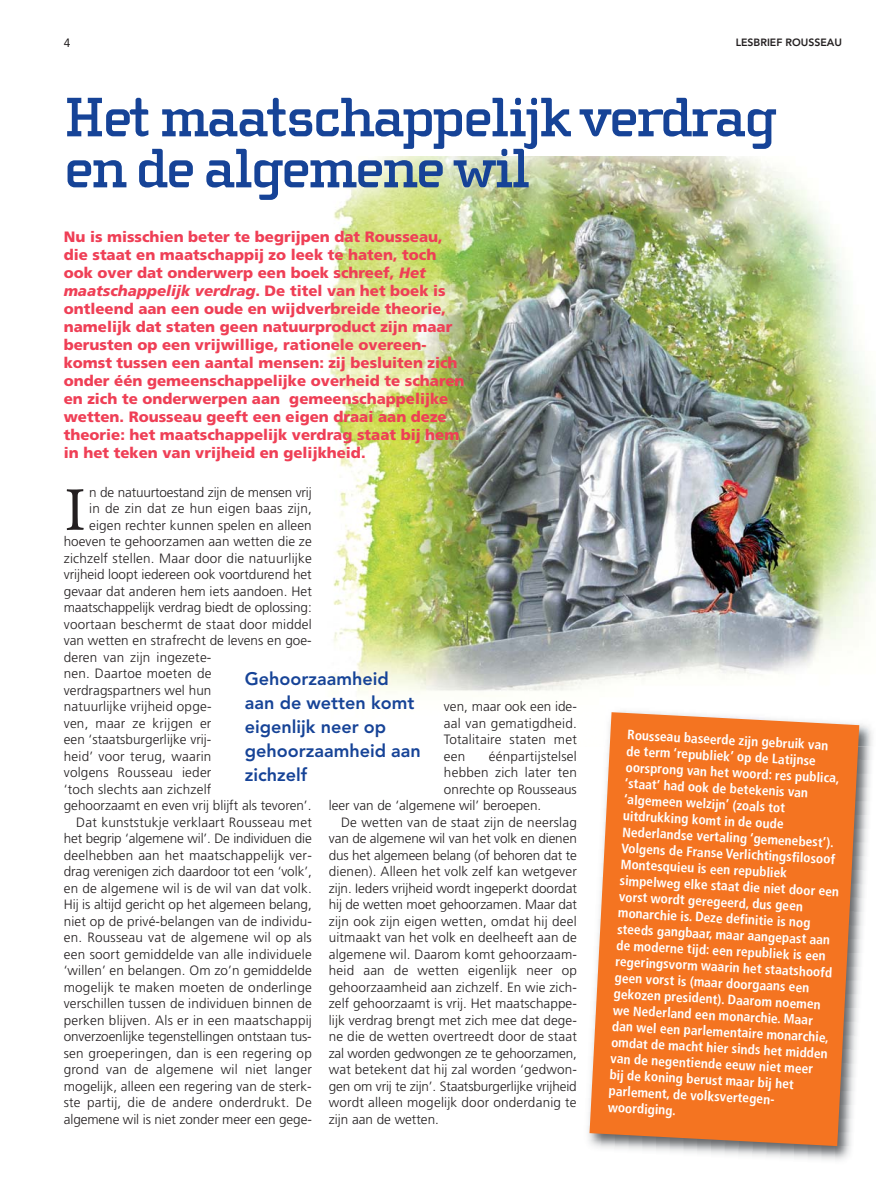
<style>
.page{position:relative;width:893px;height:1191px;background:#fff}
.page>*{position:absolute;margin:0;border:0;box-sizing:border-box;transform-origin:0 0}
.t1{font:59.55px "Eldorado";color:#231f20}
.t2{font:700 57px/51px "Cholla Slab";letter-spacing:-.05em;color:#164397}
.t3{font:800 18px/24px "Avenir LT";color:#164397}
.t4{font:900 15px/18px "Frutiger LT";color:#ef3f56}
.t5{font:300 13.5px/16.5px "Frutiger LT";letter-spacing:.01em;color:#231f20;text-align:justify}
.t6{font:700 condensed 13.5px/16.2px "Frutiger LT";color:#fff}
.t7{font:300 13.5px "Frutiger LT";letter-spacing:-.01em;color:#231f20}
.t8{font:300 13.5px "Frutiger LT";letter-spacing:-.015em;color:#231f20}
.t9{font:12px "Avenir LT";color:#231f20}
.t10{font:800 10.5px "Avenir LT";color:#231f20}
.s1{font-style:italic}
</style>
<div class="page">
<img style="left:328px;top:156px;width:548px;height:537px">
<img style="left:588px;top:746px;width:283px;height:415px">
<img style="left:619px;top:711px;width:254px;height:35px">
<svg style="left:589px;top:712px;width:270px;height:434px;background:#f07e34"></svg>
<p class="t9" style="left:64px;top:38px;width:8px">4</p>
<p class="t10" style="left:736px;top:38px;width:108px">LESBRIEF ROUSSEAU</p>
<h2 class="t2" style="left:64px;top:98px;width:715px">Het maatschappelijk verdrag en de algemene wil</h2>
<p class="t4" style="left:64px;top:229px;width:402px">Nu is misschien beter te begrijpen dat Rousseau, die staat en maatschappij zo leek te haten, toch ook over dat onderwerp een boek schreef, <span class="s1">Het maatschappelijk verdrag</span>. De titel van het boek is ontleend aan een oude en wijdverbreide theorie, namelijk dat staten geen natuurproduct zijn maar berusten op een vrijwillige, rationele overeen&shy;komst tussen een aantal mensen: zij besluiten zich onder één gemeenschappelijke overheid te scharen en zich te onderwerpen aan gemeenschappelijke wetten. Rousseau geeft een eigen draai aan deze theorie: het maatschappelijk verdrag staat bij hem in het teken van vrijheid en gelijkheid.</p>
<h1 class="t1" style="left:64px;top:476px;width:24px">I</h1>
<p class="t7" style="left:89px;top:486px;width:224px">n de natuurtoestand zijn de mensen vrij</p>
<p class="t5" style="left:89px;top:501px;width:224px">in de zin dat ze hun eigen baas zijn,</p>
<p class="t5" style="left:89px;top:518px;width:224px">eigen rechter kunnen spelen en alleen</p>
<p class="t5" style="left:64px;top:534px;width:249px">hoeven te gehoorzamen aan wetten die ze</p>
<p class="t5" style="left:64px;top:551px;width:250px">zichzelf stellen. Maar door die natuurlijke</p>
<p class="t5" style="left:64px;top:567px;width:250px">vrijheid loopt iedereen ook voortdurend het</p>
<p class="t5" style="left:64px;top:584px;width:250px">gevaar dat anderen hem iets aandoen. Het</p>
<p class="t5" style="left:64px;top:600px;width:250px">maatschappelijk verdrag biedt de oplossing:</p>
<p class="t5" style="left:64px;top:617px;width:250px">voortaan beschermt de staat door middel</p>
<p class="t5" style="left:64px;top:633px;width:250px">van wetten en strafrecht de levens en goe-</p>
<p class="t5" style="left:64px;top:650px;width:149px">deren van zijn ingezete-</p>
<p class="t5" style="left:64px;top:666px;width:149px">nen. Daartoe moeten de</p>
<p class="t5" style="left:64px;top:683px;width:149px">verdragspartners wel hun</p>
<p class="t5" style="left:64px;top:699px;width:149px">natuurlijke vrijheid opge-</p>
<p class="t5" style="left:64px;top:716px;width:149px">ven, maar ze krijgen er</p>
<p class="t5" style="left:64px;top:732px;width:149px">een ‘staatsburgerlijke vrij-</p>
<p class="t5" style="left:64px;top:749px;width:149px">heid’ voor terug, waarin</p>
<p class="t5" style="left:64px;top:765px;width:149px">volgens Rousseau ieder</p>
<p class="t5" style="left:64px;top:782px;width:149px">‘toch slechts aan zichzelf</p>
<p class="t5" style="left:64px;top:798px;width:249px">gehoorzaamt en even vrij blijft als tevoren’.</p>
<p class="t5" style="left:76px;top:815px;width:237px">Dat kunststukje verklaart Rousseau met</p>
<p class="t7" style="left:64px;top:833px;width:249px">het begrip ‘algemene wil’. De individuen die</p>
<p class="t5" style="left:64px;top:848px;width:250px">deelhebben aan het maatschappelijk ver-</p>
<p class="t5" style="left:64px;top:864px;width:250px">drag verenigen zich daardoor tot een ‘volk’,</p>
<p class="t5" style="left:64px;top:881px;width:250px">en de algemene wil is de wil van dat volk.</p>
<p class="t5" style="left:64px;top:897px;width:250px">Hij is altijd gericht op het algemeen belang,</p>
<p class="t5" style="left:64px;top:914px;width:250px">niet op de privé-belangen van de individu-</p>
<p class="t5" style="left:64px;top:930px;width:250px">en. Rousseau vat de algemene wil op als</p>
<p class="t5" style="left:64px;top:947px;width:250px">een soort gemiddelde van alle individuele</p>
<p class="t5" style="left:64px;top:963px;width:250px">‘willen’ en belangen. Om zo’n gemiddelde</p>
<p class="t5" style="left:64px;top:980px;width:250px">mogelijk te maken moeten de onderlinge</p>
<p class="t5" style="left:64px;top:996px;width:250px">verschillen tussen de individuen binnen de</p>
<p class="t5" style="left:64px;top:1013px;width:250px">perken blijven. Als er in een maatschappij</p>
<p class="t7" style="left:64px;top:1031px;width:249px">onverzoenlijke tegenstellingen ontstaan tus-</p>
<p class="t5" style="left:64px;top:1046px;width:250px">sen groeperingen, dan is een regering op</p>
<p class="t5" style="left:64px;top:1062px;width:250px">grond van de algemene wil niet langer</p>
<p class="t5" style="left:64px;top:1079px;width:250px">mogelijk, alleen een regering van de sterk-</p>
<p class="t5" style="left:64px;top:1095px;width:250px">ste partij, die de andere onderdrukt. De</p>
<p class="t5" style="left:64px;top:1112px;width:250px">algemene wil is niet zonder meer een gege-</p>
<h3 class="t3" style="left:245px;top:668px;width:178px">Gehoorzaamheid aan de wetten komt eigenlijk neer op gehoorzaamheid aan zichzelf</h3>
<p class="t5" style="left:444px;top:699px;width:134px">ven, maar ook een ide&shy;aal van gematigdheid.<br>Totalitaire staten met een</p>
<p class="t5" style="left:489px;top:749px;width:90px">éénpartijstelsel</p>
<p class="t5" style="left:444px;top:765px;width:134px">hebben zich later ten</p>
<p class="t5" style="left:444px;top:782px;width:134px">onrechte op Rousseaus</p>
<p class="t5" style="left:329px;top:798px;width:214px">leer van de ‘algemene wil’ beroepen.</p>
<p class="t5" style="left:341px;top:815px;width:237px">De wetten van de staat zijn de neerslag</p>
<p class="t5" style="left:329px;top:831px;width:250px">van de algemene wil van het volk en dienen</p>
<p class="t7" style="left:329px;top:849px;width:249px">dus het algemeen belang (of behoren dat te</p>
<p class="t5" style="left:329px;top:864px;width:250px">dienen). Alleen het volk zelf kan wetgever</p>
<p class="t5" style="left:329px;top:881px;width:250px">zijn. Ieders vrijheid wordt ingeperkt doordat</p>
<p class="t7" style="left:329px;top:899px;width:250px">hij de wetten moet gehoorzamen. Maar dat</p>
<p class="t5" style="left:329px;top:914px;width:250px">zijn ook zijn eigen wetten, omdat hij deel</p>
<p class="t5" style="left:329px;top:930px;width:250px">uitmaakt van het volk en deelheeft aan de</p>
<p class="t5" style="left:329px;top:947px;width:250px">algemene wil. Daarom komt gehoorzaam-</p>
<p class="t5" style="left:329px;top:963px;width:250px">heid aan de wetten eigenlijk neer op</p>
<p class="t5" style="left:329px;top:980px;width:250px">gehoorzaamheid aan zichzelf. En wie zich-</p>
<p class="t5" style="left:329px;top:996px;width:250px">zelf gehoorzaamt is vrij. Het maatschappe-</p>
<p class="t5" style="left:329px;top:1013px;width:250px">lijk verdrag brengt met zich mee dat dege-</p>
<p class="t5" style="left:329px;top:1029px;width:250px">ne die de wetten overtreedt door de staat</p>
<p class="t8" style="left:329px;top:1047px;width:249px">zal worden gedwongen ze te gehoorzamen,</p>
<p class="t5" style="left:329px;top:1062px;width:250px">wat betekent dat hij zal worden ‘gedwon-</p>
<p class="t7" style="left:329px;top:1080px;width:249px">gen om vrij te zijn’. Staatsburgerlijke vrijheid</p>
<p class="t5" style="left:329px;top:1095px;width:249px">wordt alleen mogelijk door onderdanig te</p>
<p class="t5" style="left:329px;top:1112px;width:112px">zijn aan de wetten.</p>
<p class="t6" style="left:628px;top:727px;width:221px;rotate:3deg">Rousseau baseerde zijn gebruik van<br>de term ‘republiek’ op de Latijnse oorsprong van het woord: res publica, ‘staat’ had ook de betekenis van ‘algemeen welzijn’ (zoals tot uitdrukking komt in de oude Nederlandse vertaling ‘gemenebest’).<br>Volgens de Franse Verlichtingsfilosoof Montesquieu is een republiek simpelweg elke staat die niet door een vorst wordt geregeerd, dus geen monarchie is. Deze definitie is nog steeds gangbaar, maar aangepast aan de moderne tijd: een republiek is een regeringsvorm waarin het staatshoofd geen vorst is (maar doorgaans een gekozen president). Daarom noemen we Nederland een monarchie. Maar dan wel een parlementaire monarchie, omdat de macht hier sinds het midden van de negentiende eeuw niet meer bij de koning berust maar bij het parlement, de volksvertegen&shy;woordiging.</p>
</div>
